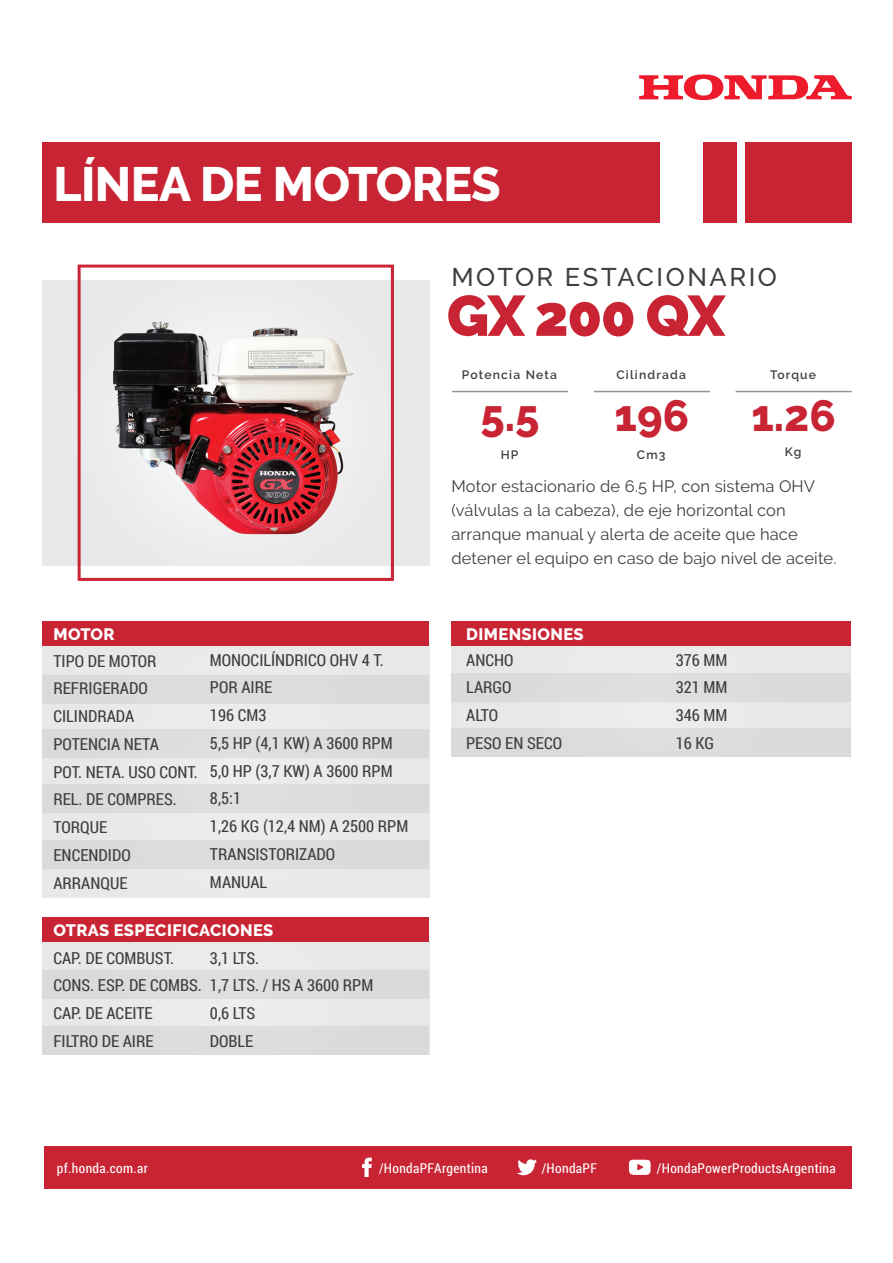
<style>
.page{position:relative;width:893px;height:1263px;background:#fff}
.page>*{position:absolute;margin:0;border:0;box-sizing:border-box;transform-origin:0 0}
.t1{font:900 57px "Raleway";letter-spacing:-.025em;color:#c82434}
.t2{font:800 48px "Raleway";letter-spacing:-.01em;color:#fff}
.t3{font:800 43.5px "Raleway";color:#c82434}
.t4{font:500 25.5px "Raleway";letter-spacing:.1em;color:#3e3e3f}
.t5{font:16.5px/27.8px "Roboto Condensed";color:#3e3e3f}
.t6{font:16.5px/24px "Raleway";letter-spacing:.01em;color:#3e3e3f}
.t7{font:800 16.5px "Raleway";letter-spacing:.025em;color:#fff}
.t8{font:13.5px "Roboto Condensed";letter-spacing:.025em;color:#fff}
.t9{font:600 12.15px "Raleway";letter-spacing:.1em;color:#3e3e3f}
</style>
<div class="page">
<div style="left:43px;top:940px;width:386px;height:114px;background:#e9eaeb"></div>
<div style="left:43px;top:971px;width:386px;height:28px;background:#dbdcdd"></div>
<div style="left:43px;top:1026px;width:386px;height:28px;background:#dadbdc"></div>
<div style="left:43px;top:918px;width:386px;height:24px;background:#c82434"></div>
<div style="left:43px;top:643px;width:386px;height:254px;background:#e8e9ea"></div>
<div style="left:43px;top:784px;width:386px;height:29px;background:#dbdcdd"></div>
<div style="left:43px;top:840px;width:386px;height:29px;background:#dadbdc"></div>
<div style="left:43px;top:730px;width:386px;height:28px;background:#dbdcdd"></div>
<div style="left:43px;top:675px;width:386px;height:28px;background:#dadbdc"></div>
<div style="left:43px;top:621px;width:386px;height:24px;background:#c82434"></div>
<div style="left:44px;top:1146px;width:808px;height:42px;background:#c82434"></div>
<div style="left:43px;top:142px;width:617px;height:81px;background:#c82434"></div>
<div style="left:43px;top:280px;width:386px;height:285px;background:#e7e8e9"></div>
<svg style="left:78px;top:265px;width:316px;height:316px"></svg>
<div style="left:451px;top:643px;width:399px;height:114px;background:#e9eaeb"></div>
<div style="left:451px;top:673px;width:399px;height:28px;background:#dbdcdd"></div>
<div style="left:451px;top:728px;width:399px;height:29px;background:#dbdcdd"></div>
<div style="left:451px;top:621px;width:399px;height:24px;background:#c82434"></div>
<svg style="left:639px;top:74px;width:213px;height:26px"></svg>
<hr style="left:452px;top:391px;width:116px;height:1px;background:#939598">
<hr style="left:594px;top:391px;width:116px;height:1px;background:#939598">
<hr style="left:736px;top:391px;width:116px;height:1px;background:#939598">
<div style="left:745px;top:142px;width:107px;height:81px;background:#c82434"></div>
<div style="left:704px;top:142px;width:33px;height:81px;background:#c82434"></div>
<svg style="left:362px;top:1157px;width:10px;height:20px"></svg>
<svg style="left:517px;top:1159px;width:20px;height:16px"></svg>
<svg style="left:629px;top:1160px;width:22px;height:15px"></svg>
<img style="left:100px;top:291px;width:266px;height:266px">
<h2 class="t2" style="left:53px;top:157px;width:449px">LÍNEA DE MOTORES</h2>
<h3 class="t4" style="left:451px;top:263px;width:327px">MOTOR ESTACIONARIO</h3>
<h1 class="t1" style="left:447px;top:283px;width:280px">GX 200 QX</h1>
<p class="t9" style="left:462px;top:368px;width:97px">Potencia Neta</p>
<p class="t9" style="left:616px;top:368px;width:71px">Cilindrada</p>
<p class="t9" style="left:770px;top:368px;width:47px">Torque</p>
<h3 class="t3" style="left:481px;top:391px;width:60px">5.5</h3>
<h3 class="t3" style="left:615px;top:391px;width:76px">196</h3>
<h3 class="t3" style="left:751px;top:391px;width:86px">1.26</h3>
<p class="t9" style="left:501px;top:447px;width:19px">HP</p>
<p class="t9" style="left:637px;top:447px;width:30px">Cm3</p>
<p class="t9" style="left:785px;top:444px;width:18px">Kg</p>
<p class="t7" style="left:53px;top:625px;width:63px">MOTOR</p>
<p class="t5" style="left:53px;top:646px;width:146px">TIPO DE MOTOR<br>REFRIGERADO<br>CILINDRADA<br>POTENCIA NETA<br>POT. NETA. USO CONT.<br>REL. DE COMPRES.<br>TORQUE<br>ENCENDIDO<br>ARRANQUE</p>
<p class="t5" style="left:210px;top:645px;width:200px">MONOCILÍNDRICO OHV 4 T.<br>POR AIRE<br>196 CM3<br>5,5 HP (4,1 KW) A 3600 RPM<br>5,0 HP (3,7 KW) A 3600 RPM<br>8,5:1<br>1,26 KG (12,4 NM) A 2500 RPM<br>TRANSISTORIZADO<br>MANUAL</p>
<p class="t7" style="left:53px;top:921px;width:221px">OTRAS ESPECIFICACIONES</p>
<p class="t5" style="left:53px;top:943px;width:150px">CAP. DE COMBUST.<br>CONS. ESP. DE COMBS.<br>CAP. DE ACEITE<br>FILTRO DE AIRE</p>
<p class="t5" style="left:210px;top:943px;width:165px">3,1 LTS.<br>1,7 LTS. / HS A 3600 RPM<br>0,6 LTS<br>DOBLE</p>
<p class="t6" style="left:451px;top:474px;width:387px">Motor estacionario de 6.5 HP, con sistema OHV (válvulas a la cabeza), de eje horizontal con arranque manual y alerta de aceite que hace detener el equipo en caso de bajo nivel de aceite.</p>
<p class="t7" style="left:466px;top:625px;width:119px">DIMENSIONES</p>
<p class="t5" style="left:466px;top:645px;width:97px">ANCHO<br>LARGO<br>ALTO<br>PESO EN SECO</p>
<p class="t5" style="left:676px;top:645px;width:53px;text-align:justify">376 MM 321 MM 346 MM 16 KG</p>
<p class="t8" style="left:57px;top:1158px;width:92px">pf.honda.com.ar</p>
<p class="t8" style="left:379px;top:1158px;width:110px">/HondaPFArgentina</p>
<p class="t8" style="left:542px;top:1158px;width:57px">/HondaPF</p>
<p class="t8" style="left:657px;top:1158px;width:180px">/HondaPowerProductsArgentina</p>
</div>
